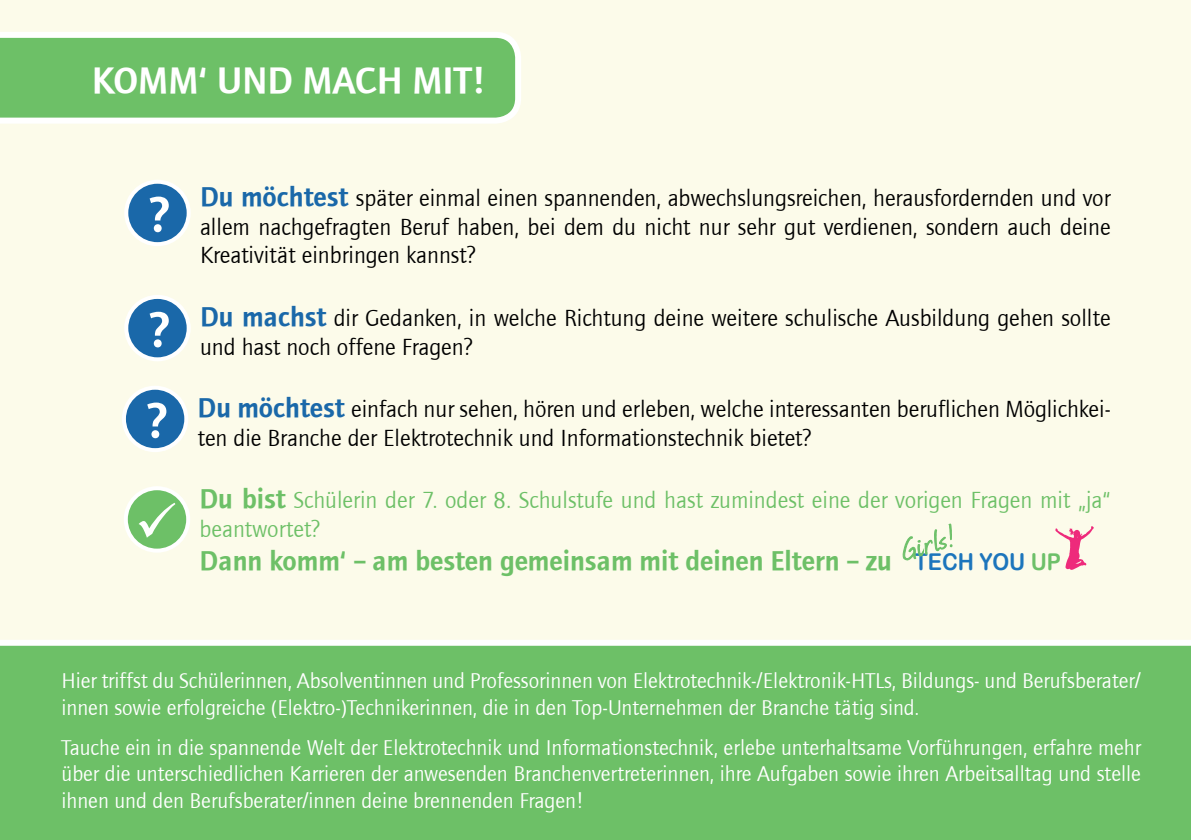
<style>
.page{position:relative;width:1191px;height:840px;background:#fff}
.page>*{position:absolute;margin:0;border:0;box-sizing:border-box;transform-origin:0 0}
.t1{font:50px/90.8px "Foundry Journal Demi";color:#fff}
.t2{font:38px "Foundry Journal Demi";color:#fff}
.t3{font:28px "Foundry Journal Demi";color:#6dc067}
.t4{font:24px/28.8px "Foundry Journal";color:#000}
.t5{font:24px/28.8px "Foundry Journal";color:#6dc067}
.t6{font:23.2px "Arial Rounded MT Bold";color:#1c75bc;scale:.92 1}
.t7{font:22px/26.4px "Foundry Journal";color:#fff}
.s1{font-family:"Foundry Journal Demi";font-size:28px;color:#1a68a9}
.s2{font-family:"Foundry Journal Demi";font-size:28px}
.s3{color:#6dc069}
.s4{font-family:"Arial"}
</style>
<div class="page">
<div style="left:0;top:0;width:1191px;height:839px;background:#fcfbe6"></div>
<div style="left:0;top:643px;width:1191px;height:196px;background:#6dc067"></div>
<div style="left:126px;top:182px;width:63px;height:62px;background:#1a68a9;border-radius:50%"></div>
<div style="left:124px;top:180px;width:67px;height:66px;border:4px solid #fff;border-radius:50%"></div>
<div style="left:126px;top:488px;width:62px;height:62px;background:#6dc067;border-radius:50%"></div>
<div style="left:124px;top:486px;width:66px;height:66px;border:4px solid #fff;border-radius:50%"></div>
<div style="left:126px;top:297px;width:63px;height:62px;background:#1a68a9;border-radius:50%"></div>
<div style="left:124px;top:295px;width:67px;height:66px;border:4px solid #fff;border-radius:50%"></div>
<div style="left:124px;top:387px;width:62px;height:63px;background:#1a68a9;border-radius:50%"></div>
<div style="left:122px;top:385px;width:66px;height:67px;border:4px solid #fff;border-radius:50%"></div>
<svg style="left:902px;top:523px;width:50px;height:38px"></svg>
<svg style="left:1055px;top:526px;width:38px;height:43px"></svg>
<svg style="left:0;top:32px;width:521px;height:91px;background:#80c87b"></svg>
<div style="left:0;top:639px;width:1191px;height:6px;background:#fff"></div>
<h2 class="t2" style="left:92px;top:59px;width:396px">Komm‘ und mach mit!</h2>
<h1 class="t1" style="left:148px;top:170px;width:23px">?</h1>
<h1 class="t1" style="left:146px;top:285px;width:26px">? ?</h1>
<p class="t4" style="left:200px;top:184px;width:912px;text-align:justify"><span class="s1">Du möchtest</span> später einmal einen spannenden, abwechslungsreichen, herausfordernden und vor allem nachgefragten Beruf haben, bei dem du nicht nur sehr gut verdienen, sondern auch deine Kreativität einbringen kannst?</p>
<p class="t4" style="left:200px;top:304px;width:912px"><span class="s1">Du machst</span> dir Gedanken, in welche Richtung deine weitere schulische Ausbildung gehen sollte und hast noch offene Fragen?</p>
<p class="t4" style="left:198px;top:395px;width:914px"><span class="s1">Du möchtest</span> einfach nur sehen, hören und erleben, welche interessanten beruflichen Möglichkei&shy;ten die Branche der Elektrotechnik und I nformationstechnik bietet?</p>
<p class="t5" style="left:199px;top:486px;width:912px"><span class="s2">Du bist</span> Schülerin der 7. oder 8. Schulstufe und hast zumindest eine der vorigen Fragen mit „ja“ beantwortet?</p>
<p class="t3" style="left:199px;top:544px;width:694px">Dann komm‘ – am besten gemeinsam mit deinen Eltern – zu</p>
<p class="t6" style="left:914px;top:548px;width:161px">TECH YOU <span class="s3">UP</span></p>
<p class="t7" style="left:61px;top:667px;width:1081px">H ier triffst du Schülerinnen, Absolventinnen und Professorinnen von Elektrotechnik-<span class="s4">/</span>Elektronik-HTLs, Bildungs- und Berufsberater<span class="s4">/ </span>innen sowie erfolgreiche (Elektro-)Technikerinnen, die in den Top-Unternehmen der Branche tätig sind.</p>
<p class="t7" style="left:61px;top:734px;width:1081px;text-align:justify">Tauche ein in die spannende Welt der Elektrotechnik und I nformationstechnik, erlebe unterhaltsame Vorführungen, erfahre mehr über die unterschiedlichen Karrieren der anwesenden Branchenvertreterinnen, ihre Aufgaben sowie ihren Arbeitsalltag und stelle ihnen und den Berufsberater<span class="s4">/</span>innen deine brennenden Fragen!</p>
</div>
